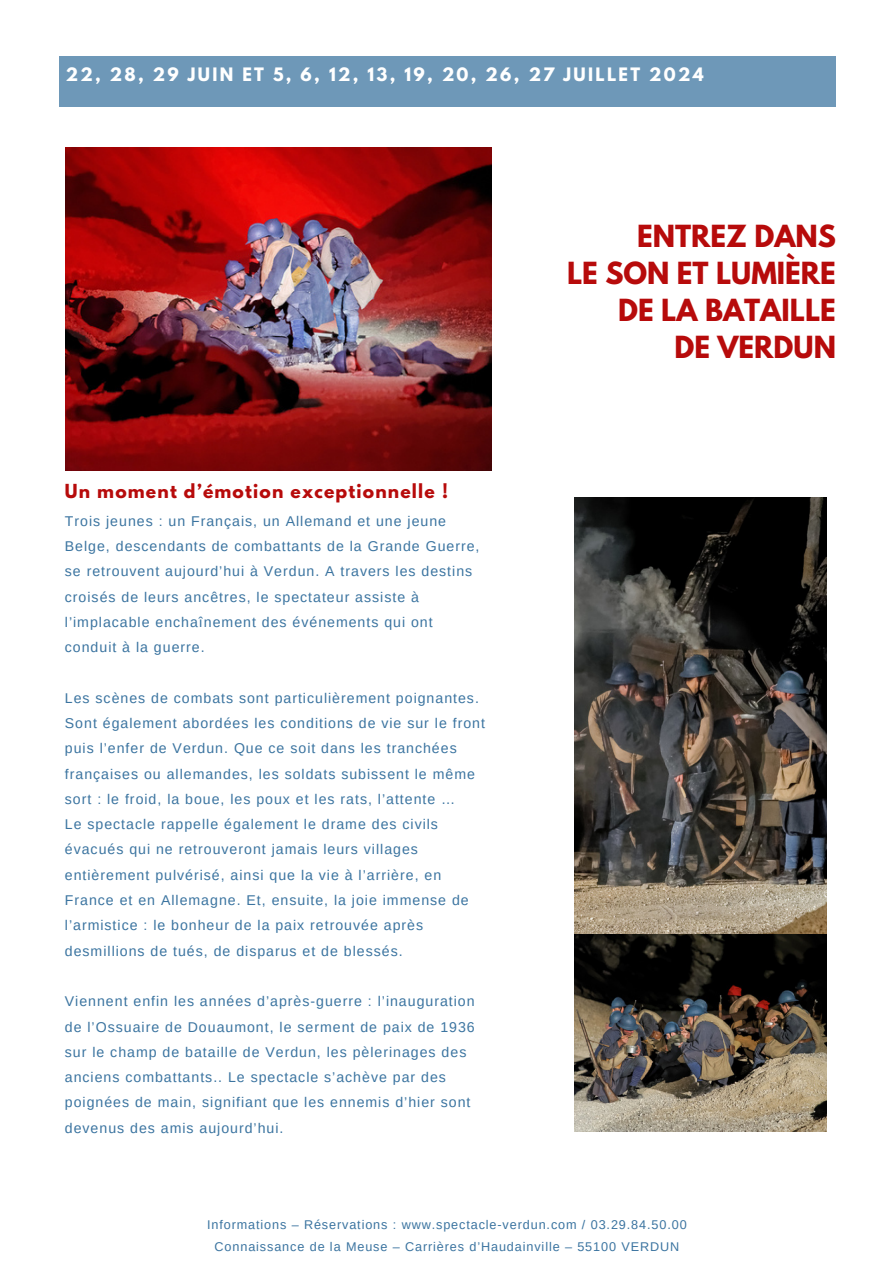
<style>
.page{position:relative;width:893px;height:1264px;background:#fff}
.page>*{position:absolute;margin:0;border:0;box-sizing:border-box;transform-origin:0 0}
.t1{font:700 27px "League Spartan";color:#b70b0b}
.t2{font:700 17.1px "League Spartan";letter-spacing:.07em;color:#b70b0b}
.t3{font:700 16.35px "League Spartan";letter-spacing:.14em;color:#fff}
.t4{font:14.1px/25.3px "Arimo";letter-spacing:.07em;color:#3b74a0}
.t5{font:12.6px "Arimo";letter-spacing:.07em;color:#3b74a0}
</style>
<div class="page">
<img style="left:66px;top:148px;width:425px;height:323px">
<div style="left:59px;top:56px;width:776px;height:51px;background:#6e98b8"></div>
<img style="left:574px;top:498px;width:252px;height:633px">
<p class="t3" style="left:66px;top:67px;width:639px">22, 28, 29 JUIN ET 5, 6, 12, 13, 19, 20, 26, 27 JUILLET 2024</p>
<p class="t2" style="left:65px;top:483px;width:384px">Un moment d’émotion exceptionnelle !</p>
<p class="t4" style="left:65px;top:508px;width:416px">Trois jeunes : un Français, un Allemand et une jeune Belge, descendants de combattants de la Grande Guerre, se retrouvent aujourd’hui à Verdun. A travers les destins croisés de leurs ancêtres, le spectateur assiste à l’implacable enchaînement des événements qui ont conduit à la guerre.</p>
<p class="t4" style="left:65px;top:685px;width:421px">Les scènes de combats sont particulièrement poignantes.<br>Sont également abordées les conditions de vie sur le front puis l’enfer de Verdun. Que ce soit dans les tranchées françaises ou allemandes, les soldats subissent le même sort : le froid, la boue, les poux et les rats, l’attente …</p>
<p class="t4" style="left:65px;top:811px;width:405px">Le spectacle rappelle également le drame des civils évacués qui ne retrouveront jamais leurs villages entièrement pulvérisé, ainsi que la vie à l’arrière, en France et en Allemagne. Et, ensuite, la joie immense de l’armistice : le bonheur de la paix retrouvée après desmillions de tués, de disparus et de blessés.</p>
<p class="t4" style="left:65px;top:988px;width:411px">Viennent enfin les années d’après-guerre : l’inauguration de l’Ossuaire de Douaumont, le serment de paix de 1936 sur le champ de bataille de Verdun, les pèlerinages des anciens combattants.. Le spectacle s’achève par des poignées de main, signifiant que les ennemis d’hier sont devenus des amis aujourd’hui.</p>
<p class="t1" style="left:637px;top:223px;width:200px">ENTREZ DANS</p>
<p class="t1" style="left:567px;top:260px;width:270px">LE SON ET LUMIÈRE</p>
<p class="t1" style="left:618px;top:297px;width:219px">DE LA BATAILLE</p>
<p class="t1" style="left:674px;top:334px;width:163px">DE VERDUN</p>
<p class="t5" style="left:207px;top:1217px;width:481px">Informations – Réservations : www.spectacle-verdun.com / 03.29.84.50.00</p>
<p class="t5" style="left:214px;top:1239px;width:466px">Connaissance de la Meuse – Carrières d’Haudainville – 55100 VERDUN</p>
</div>
